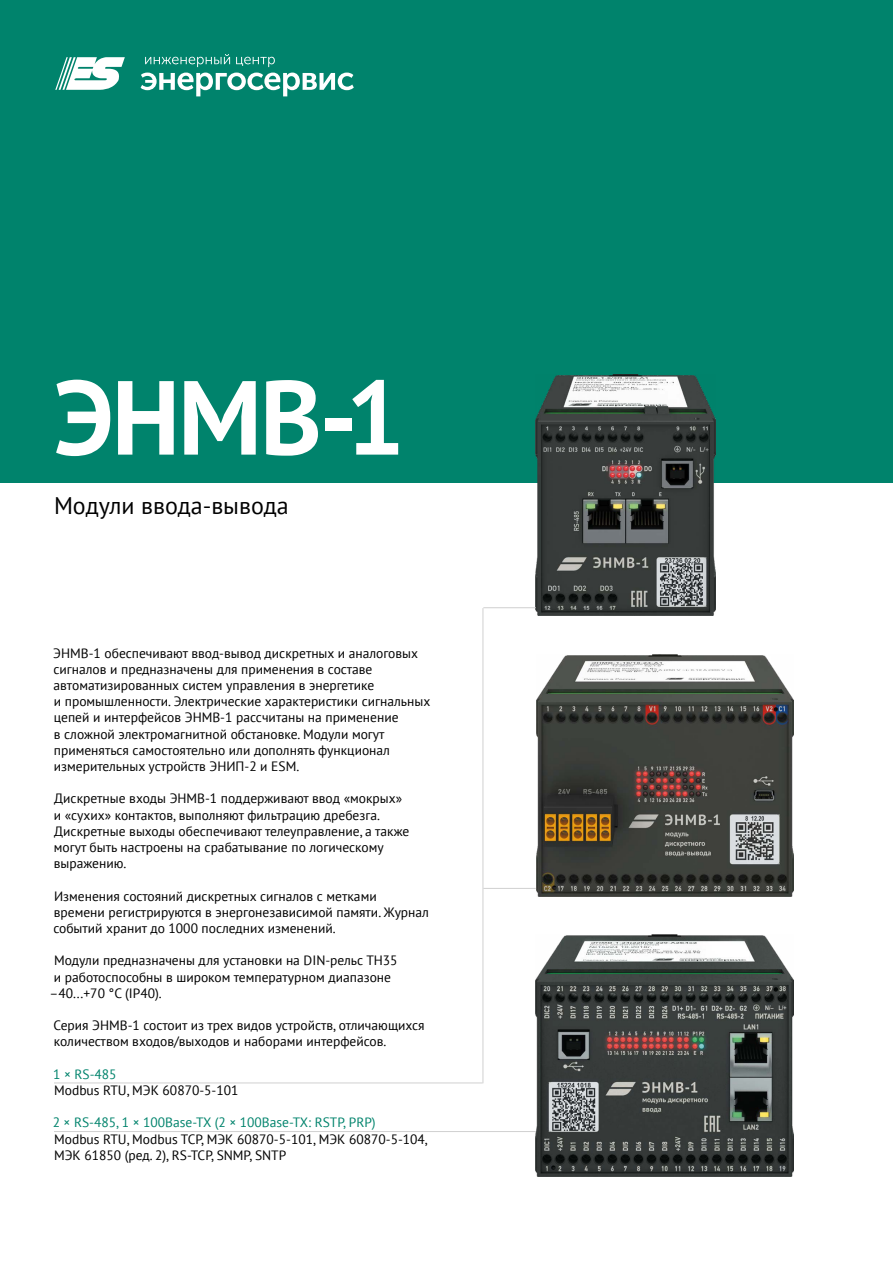
<style>
.page{position:relative;width:893px;height:1263px;background:#fff}
.page>*{position:absolute;margin:0;border:0;box-sizing:border-box;transform-origin:0 0}
.t1{font:700 105px "PT Sans";color:#fff}
.t2{font:24px "PT Sans";color:#000}
.t3{font:13.5px/16.2px "PT Sans";color:#000}
.t4{font:13.5px "PT Sans";color:#00836c}
</style>
<div class="page">
<div style="left:0;top:0;width:893px;height:483px;background:#00836c"></div>
<svg style="left:141px;top:73px;width:213px;height:23px"></svg>
<svg style="left:145px;top:54px;width:85px;height:13px"></svg>
<svg style="left:236px;top:57px;width:39px;height:10px"></svg>
<svg style="left:55px;top:57px;width:70px;height:33px"></svg>
<img style="left:536px;top:374px;width:180px;height:242px">
<img style="left:536px;top:655px;width:257px;height:241px">
<img style="left:536px;top:934px;width:257px;height:242px">
<hr style="left:483px;top:608px;width:1px;height:475px;background:#d0d0d0">
<hr style="left:483px;top:607px;width:53px;height:1px;background:#d0d0d0">
<hr style="left:483px;top:888px;width:53px;height:1px;background:#d0d0d0">
<hr style="left:54px;top:1082px;width:429px;height:1px;background:#d0d0d0">
<hr style="left:54px;top:1131px;width:482px;height:1px;background:#d0d0d0">
<h1 class="t1" style="left:54px;top:349px;width:353px">ЭНМВ-1</h1>
<h2 class="t2" style="left:54px;top:490px;width:236px">Модули ввода-вывода</h2>
<p class="t3" style="left:53px;top:644px;width:379px">ЭНМВ-1 обеспечивают ввод-вывод дискретных и аналоговых сигналов и предназначены для применения в составе автоматизированных систем управления в энергетике<br>и промышленности. Электрические характеристики сигнальных цепей и интерфейсов ЭНМВ-1 рассчитаны на применение<br>в сложной электромагнитной обстановке. Модули могут применяться самостоятельно или дополнять функционал измерительных устройств ЭНИП-2 и ESM.</p>
<p class="t3" style="left:54px;top:790px;width:357px">Дискретные входы ЭНМВ-1 поддерживают ввод «мокрых» и «сухих» контактов, выполняют фильтрацию дребезга.<br>Дискретные выходы обеспечивают телеуправление, а также могут быть настроены на срабатывание по логическому выражению.</p>
<p class="t3" style="left:53px;top:887px;width:377px">Изменения состояний дискретных сигналов с метками времени регистрируются в энергонезависимой памяти. Журнал событий хранит до 1000 последних изменений.</p>
<p class="t3" style="left:54px;top:952px;width:345px">Модули предназначены для установки на DIN-рельс TH35</p>
<p class="t3" style="left:54px;top:968px;width:339px">и работоспособны в широком температурном диапазоне</p>
<p class="t3" style="left:49px;top:985px;width:114px">–40...+70 °С (IP40).</p>
<p class="t3" style="left:53px;top:1017px;width:373px">Серия ЭНМВ-1 состоит из трех видов устройств, отличающихся количеством входов/выходов и наборами интерфейсов.</p>
<p class="t4" style="left:53px;top:1065px;width:65px">1 × RS‑485</p>
<p class="t3" style="left:54px;top:1082px;width:186px">Modbus RTU, МЭК 60870‑5‑101</p>
<p class="t4" style="left:53px;top:1114px;width:325px">2 × RS‑485, 1 × 100Base‑TX (2 × 100Base‑TX: RSTP, PRP)</p>
<p class="t3" style="left:54px;top:1130px;width:375px">Modbus RTU, Modbus TCP, МЭК 60870‑5‑101, МЭК 60870‑5‑104,<br>МЭК 61850 (ред. 2), RS-TCP, SNMP, SNTP</p>
</div>
